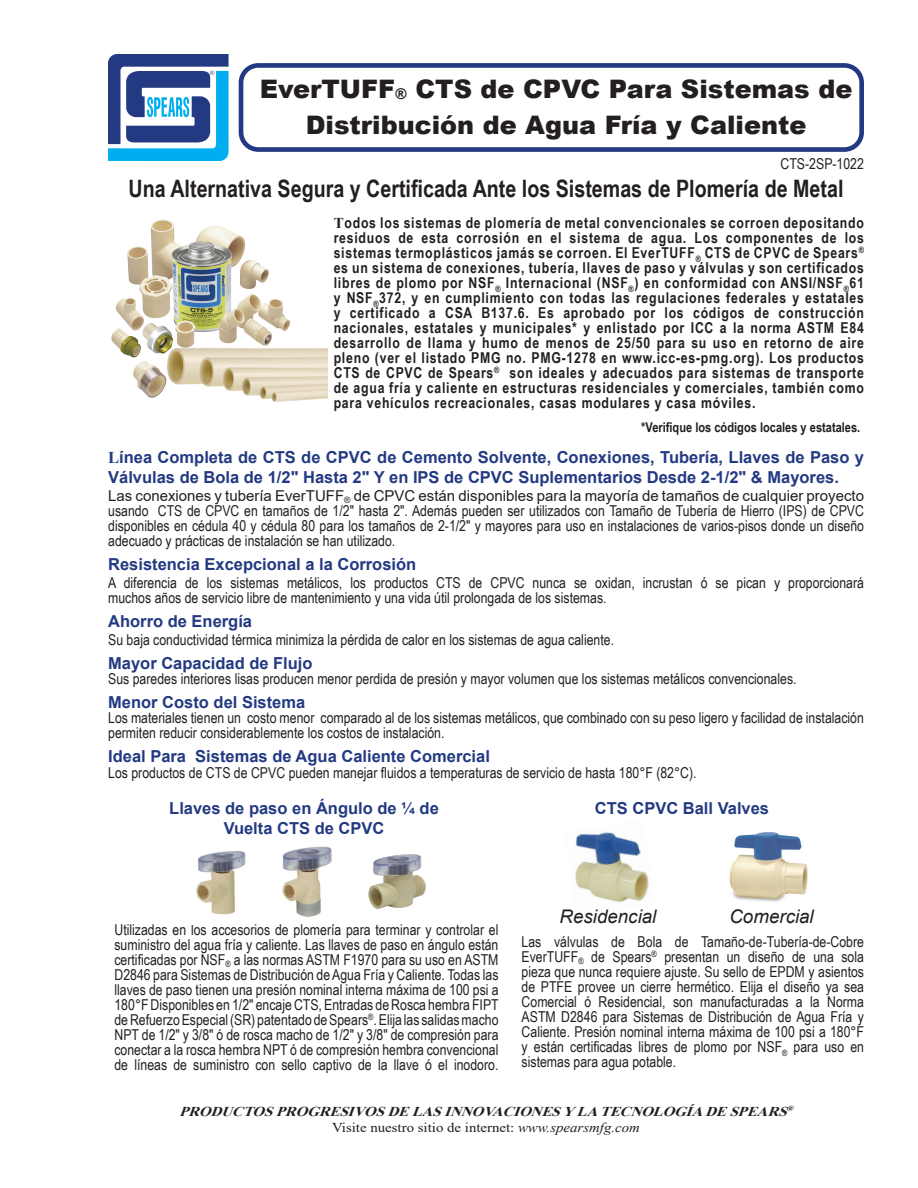
<style>
.page{position:relative;width:918px;height:1188px;background:#fff}
.page>*{position:absolute;margin:0;border:0;box-sizing:border-box;transform-origin:0 0}
.t1{font:900 25.5px/36px "Arial";color:#231f20;text-align:center}
.t2{font:700 24px "Arial Narrow";color:#231f20}
.t3{font:italic 18.75px "Arial";color:#231f20}
.t4{font:700 16.5px/19.8px "Arial";color:#233a82}
.t5{font:15px/15px "Arial Narrow";color:#231f20;text-align:justify}
.t6{font:700 15px/15px "Arial Narrow";letter-spacing:.05em;color:#231f20;text-align:justify}
.t7{font:italic 700 13.5px "Times New Roman";color:#231f20;scale:1.1 1}
.t8{font:13.5px "Times New Roman";color:#231f20;scale:1.1 1}
.t9{font:700 13.5px "Arial Narrow";color:#231f20}
.s1{font-size:14.85px}
.s2{font-family:"Times New Roman"}
.s3{font-family:"Arial"}
.s4{font-style:italic}
</style>
<div class="page">
<div style="left:239px;top:63px;width:625px;height:89px;border:5px solid #233a82;border-radius:17px"></div>
<img style="left:729px;top:832px;width:79px;height:70px">
<img style="left:575px;top:832px;width:74px;height:70px">
<svg style="left:108px;top:54px;width:120px;height:107px"></svg>
<img style="left:196px;top:851px;width:50px;height:64px">
<img style="left:282px;top:846px;width:50px;height:71px">
<img style="left:368px;top:854px;width:58px;height:55px">
<img style="left:111px;top:219px;width:217px;height:183px">
<p class="t1" style="left:260px;top:70px;width:594px">EverTUFF<span class="s1">®</span> CTS de CPVC Para Sistemas de<br>Distribución de Agua Fría y Caliente</p>
<p class="t2" style="left:129px;top:170px;width:716px">Una Alternativa Segura y Certificada Ante los Sistemas de Plomería de Metal</p>
<p class="t5" style="left:781px;top:156px;width:85px">CTS-2SP-1022</p>
<p class="t6" style="left:334px;top:215px;width:532px"><span class="s2">T</span>odos los sistemas de plomería de metal convencionales se corroen depositando residuos de esta corrosión en el sistema de agua. Los componentes de los sistemas termoplásticos jamás se corroen. El EverTUFF<sub>®</sub> CTS de CPVC de Spears<sup>® </sup>es un sistema de conexiones, tubería, llaves de paso y válvulas y son certificados libres de plomo por NSF<sub>®</sub> Internacional (NSF<sub>®</sub>) en conformidad con ANSI/NSF<sub>®</sub>61 y NSF<sub>®</sub>372, y en cumplimiento con todas las regulaciones federales y estatales y certificado a CSA B137.6. Es aprobado por los códigos de construcción nacionales, estatales y municipales* y enlistado por ICC a la norma ASTM E84 desarrollo de llama y humo de menos de 25/50 para su uso en retorno de aire pleno (ver el listado PMG no. PMG-1278 en www.icc-es-pmg.org). Los productos CTS de CPVC de Spears<sup>®</sup> son ideales y adecuados para sistemas de transporte de agua fría y caliente en estructuras residenciales y comerciales, también como para vehículos recreacionales, casas modulares y casa móviles.</p>
<p class="t9" style="left:641px;top:417px;width:221px">*Verifique los códigos locales y estatales.</p>
<p class="t4" style="left:108px;top:447px;width:757px"><span class="s2">L</span>ínea Completa de CTS de CPVC de Cemento Solvente, Conexiones, Tubería, Llaves de Paso y<br>Válvulas de Bola de 1/2" Hasta 2" Y en IPS de CPVC Suplementarios Desde 2-1/2" &amp; Mayores.</p>
<p class="t5" style="left:108px;top:487px;width:757px"><span class="s3">Las conexiones y tubería EverTUFF</span><sub>®</sub> <span class="s3">de CPVC están disponibles para la mayoría de tamaños de cualquier proyecto </span>usando CTS de CPVC en tamaños de 1/2" hasta 2". Además pueden ser utilizados con Tamaño de Tubería de Hierro (IPS) de CPVC disponibles en cédula 40 y cédula 80 para los tamaños de 2-1/2" y mayores para uso en instalaciones de varios-pisos donde un diseño adecuado y prácticas de instalación se han utilizado.</p>
<p class="t4" style="left:108px;top:554px;width:310px">Resistencia Excepcional a la Corrosión</p>
<p class="t5" style="left:108px;top:574px;width:757px">A diferencia de los sistemas metálicos, los productos CTS de CPVC nunca se oxidan, incrustan ó se pican y proporcionará muchos años de servicio libre de mantenimiento y una vida útil prolongada de los sistemas.</p>
<p class="t4" style="left:108px;top:611px;width:145px">Ahorro de Energía</p>
<p class="t5" style="left:108px;top:631px;width:507px">Su baja conductividad térmica minimiza la pérdida de calor en los sistemas de agua caliente.</p>
<p class="t4" style="left:108px;top:653px;width:206px">Mayor Capacidad de Flujo</p>
<p class="t5" style="left:108px;top:670px;width:690px">Sus paredes interiores lisas producen menor perdida de presión y mayor volumen que los sistemas metálicos convencionales.</p>
<p class="t4" style="left:108px;top:692px;width:199px">Menor Costo del Sistema</p>
<p class="t5" style="left:108px;top:709px;width:757px">Los materiales tienen un costo menor comparado al de los sistemas metálicos, que combinado con su peso ligero y facilidad de instalación permiten reducir considerablemente los costos de instalación.</p>
<p class="t4" style="left:108px;top:746px;width:383px">Ideal Para Sistemas de Agua Caliente Comercial</p>
<p class="t5" style="left:108px;top:765px;width:590px">Los productos de CTS de CPVC pueden manejar fluidos a temperaturas de servicio de hasta 180°F (82°C).</p>
<p class="t4" style="left:169px;top:798px;width:271px">Llaves de paso en Ángulo de ¼ de</p>
<p class="t4" style="left:224px;top:818px;width:162px">Vuelta CTS de CPVC</p>
<p class="t4" style="left:595px;top:799px;width:176px">CTS CPVC Ball Valves</p>
<p class="t5" style="left:114px;top:921px;width:386px">Utilizadas en los accesorios de plomería para terminar y controlar el suministro del agua fría y caliente. Las llaves de paso en ángulo están certificadas por NSF<sub>®</sub> a las normas ASTM F1970 para su uso en ASTM D2846 para Sistemas de Distribución de Agua Fría y Caliente. Todas las llaves de paso tienen una presión nominal interna máxima de 100 psi a 180°F Disponibles en 1/2" encaje CTS, Entradas de Rosca hembra FIPT de Refuerzo Especial (SR) patentado de Spears<sup>®</sup>. Elija las salidas macho NPT de 1/2" y 3/8" ó de rosca macho de 1/2" y 3/8" de compresión para conectar a la rosca hembra NPT ó de compresión hembra convencional de líneas de suministro con sello captivo de la llave ó el inodoro.</p>
<p class="t3" style="left:560px;top:904px;width:98px">Residencial</p>
<p class="t3" style="left:729px;top:904px;width:86px">Comercial</p>
<p class="t5" style="left:522px;top:934px;width:344px">Las válvulas de Bola de Tamaño-de-Tubería-de-Cobre EverTUFF<sub>®</sub> de Spears<sup>®</sup> presentan un diseño de una sola pieza que nunca requiere ajuste. Su sello de EPDM y asientos de PTFE provee un cierre hermético. Elija el diseño ya sea Comercial ó Residencial, son manufacturadas a la Norma ASTM D2846 para Sistemas de Distribución de Agua Fría y Caliente. Presión nominal interna máxima de 100 psi a 180°F y están certificadas libres de plomo por NSF<sub>®</sub> para uso en sistemas para agua potable.</p>
<p class="t7" style="left:179px;top:1102px;width:563px">PRODUCTOSPROGRESIVOSDELASINNOVACIONESYLATECNOLOGÍADESPEARS<sup>®</sup></p>
<p class="t8" style="left:332px;top:1118px;width:281px">Visite nuestro sitio de internet: <span class="s4">www.spearsmfg.com</span></p>
</div>
